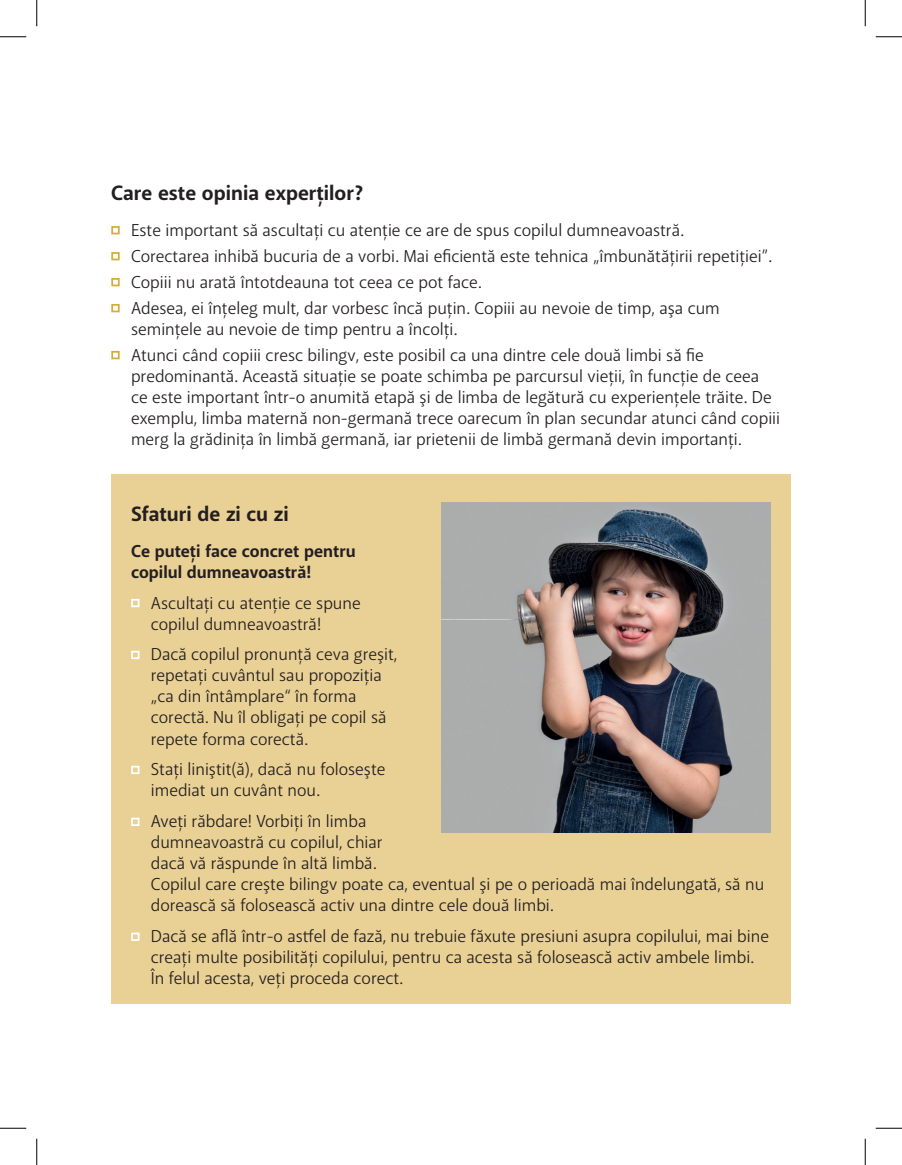
<style>
.page{position:relative;width:902px;height:1165px;background:#fff}
.page>*{position:absolute;margin:0;border:0;box-sizing:border-box;transform-origin:0 0}
.t1{font:700 21px "Akagi Pro";color:#231f20}
.t2{font:17.5px/21px "Akagi Pro";color:#231f20}
.t3{font:700 17.5px/21px "Akagi Pro";color:#231f20}
.s1{font-size:15.75px;color:#d7ac35}
.s2{font-size:15.75px;color:#fff}
</style>
<div class="page">
<div style="left:111px;top:474px;width:680px;height:530px;background:#e9d095"></div>
<img style="left:441px;top:503px;width:330px;height:330px">
<svg style="left:0;top:36px;width:26px;height:1px"></svg>
<svg style="left:876px;top:36px;width:26px;height:1px"></svg>
<svg style="left:0;top:1128px;width:26px;height:1px"></svg>
<svg style="left:876px;top:1128px;width:26px;height:1px"></svg>
<svg style="left:36px;top:0;width:1px;height:26px"></svg>
<svg style="left:36px;top:1139px;width:1px;height:26px"></svg>
<svg style="left:865px;top:0;width:1px;height:26px"></svg>
<svg style="left:865px;top:1139px;width:1px;height:26px"></svg>
<p class="t1" style="left:111px;top:180px;width:254px">Care este opinia experţilor?</p>
<p class="t2" style="left:111px;top:220px;width:574px"><span class="s1">■</span> Este important să ascultaţi cu atenţie ce are de spus copilul dumneavoastră.</p>
<p class="t2" style="left:111px;top:246px;width:662px"><span class="s1">■</span> Corectarea inhibă bucuria de a vorbi. Mai eficientă este tehnica „îmbunătăţirii repetiţiei”.</p>
<p class="t2" style="left:111px;top:271px;width:372px"><span class="s1">■</span> Copiii nu arată întotdeauna tot ceea ce pot face.</p>
<p class="t2" style="left:131px;top:297px;width:590px;text-indent:-20px"><span class="s1">■</span> Adesea, ei înţeleg mult, dar vorbesc încă puţin. Copiii au nevoie de timp, aşa cum seminţele au nevoie de timp pentru a încolţi.</p>
<p class="t2" style="left:131px;top:344px;width:651px;text-indent:-20px"><span class="s1">■</span> Atunci când copiii cresc bilingv, este posibil ca una dintre cele două limbi să fie predominantă. Această situaţie se poate schimba pe parcursul vieţii, în funcţie de ceea ce este important într-o anumită etapă şi de limba de legătură cu experienţele trăite. De exemplu, limba maternă non-germană trece oarecum în plan secundar atunci când copiii merg la grădiniţa în limbă germană, iar prietenii de limbă germană devin importanţi.</p>
<p class="t1" style="left:131px;top:501px;width:159px">Sfaturi de zi cu zi</p>
<p class="t3" style="left:131px;top:541px;width:226px">Ce puteţi face concret pentru copilul dumneavoastră!</p>
<p class="t2" style="left:151px;top:592px;width:211px;text-indent:-20px"><span class="s2">■</span> Ascultaţi cu atenţie ce spune copilul dumneavoastră!</p>
<p class="t2" style="left:151px;top:644px;width:248px;text-indent:-20px"><span class="s2">■</span> Dacă copilul pronunţă ceva greşit, repetaţi cuvântul sau propoziţia „ca din întâmplare“ în forma corectă. Nu îl obligaţi pe copil să repete forma corectă.</p>
<p class="t2" style="left:151px;top:759px;width:236px;text-indent:-20px"><span class="s2">■</span> Staţi liniştit(ă), dacă nu foloseşte imediat un cuvânt nou.</p>
<p class="t2" style="left:151px;top:811px;width:615px;text-indent:-20px"><span class="s2">■</span> Aveţi răbdare! Vorbiţi în limba<br>dumneavoastră cu copilul, chiar<br>dacă vă răspunde în altă limbă.<br>Copilul care creşte bilingv poate ca, eventual şi pe o perioadă mai îndelungată, să nu dorească să folosească activ una dintre cele două limbi.</p>
<p class="t2" style="left:151px;top:926px;width:620px;text-indent:-20px"><span class="s2">■</span> Dacă se află într-o astfel de fază, nu trebuie făxute presiuni asupra copilului, mai bine creaţi multe posibilităţi copilului, pentru ca acesta să folosească activ ambele limbi.<br>În felul acesta, veţi proceda corect.</p>
</div>
